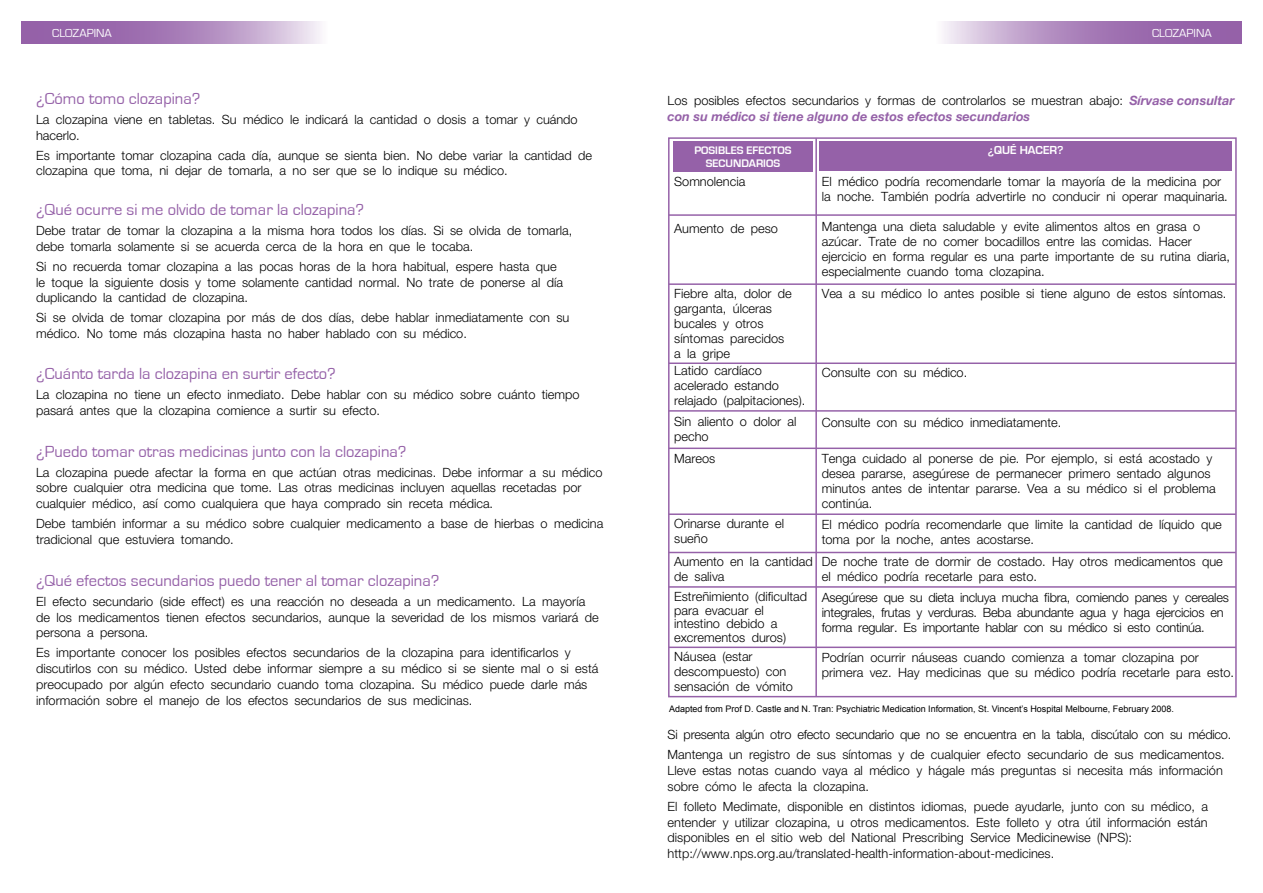
<style>
.page{position:relative;width:1263px;height:893px;background:#fff}
.page>*{position:absolute;margin:0;border:0;box-sizing:border-box;transform-origin:0 0}
.t1{font:16.5px "Eurostile";color:#9561a8}
.t2{font:300 12.75px/15px "Helvetica Neue";color:#000}
.t3{font:300 12.75px/15px "Helvetica Neue";letter-spacing:-.02em;color:#000}
.t4{font:12px "Eurostile";color:#fff}
.t5{font:700 12px "Eurostile";color:#fff}
.t6{font:700 11.25px "Eurostile";color:#fff}
.t7{font:9px "Arial";color:#000}
.s1{font-weight:700;font-style:italic;color:#9561a8}
</style>
<div class="page">
<svg style="left:22px;top:21px;width:299px;height:23px;background:#b08abe"></svg>
<svg style="left:943px;top:21px;width:298px;height:23px;background:#b08abe"></svg>
<div style="left:668px;top:137px;width:569px;height:560px;background:#fff;border:1px solid #9561a8"></div>
<div style="left:673px;top:141px;width:139px;height:31px;background:#9561a8"></div>
<div style="left:819px;top:141px;width:413px;height:30px;background:#9561a8"></div>
<hr style="left:815px;top:138px;width:2px;height:558px;background:#9561a8">
<hr style="left:669px;top:214px;width:567px;height:2px;background:#9561a8">
<hr style="left:669px;top:283px;width:567px;height:2px;background:#9561a8">
<hr style="left:669px;top:362px;width:567px;height:2px;background:#9561a8">
<hr style="left:669px;top:410px;width:567px;height:2px;background:#9561a8">
<hr style="left:669px;top:448px;width:567px;height:1px;background:#9561a8">
<hr style="left:669px;top:513px;width:567px;height:2px;background:#9561a8">
<hr style="left:669px;top:552px;width:567px;height:1px;background:#9561a8">
<hr style="left:669px;top:586px;width:567px;height:2px;background:#9561a8">
<hr style="left:669px;top:647px;width:567px;height:1px;background:#9561a8">
<p class="t4" style="left:52px;top:27px;width:61px">Clozapina</p>
<p class="t4" style="left:1152px;top:27px;width:61px">Clozapina</p>
<p class="t1" style="left:36px;top:90px;width:166px">¿Cómo tomo clozapina?</p>
<p class="t2" style="left:36px;top:111px;width:543px;line-height:15.8px">La clozapina viene en tabletas. Su médico le indicará la cantidad o dosis a tomar y cuándo hacerlo.</p>
<p class="t2" style="left:36px;top:147px;width:557px;line-height:15.8px">Es importante tomar clozapina cada día, aunque se sienta bien. No debe variar la cantidad de clozapina que toma, ni dejar de tomarla, a no ser que se lo indique su médico.</p>
<p class="t1" style="left:36px;top:201px;width:330px">¿Qué ocurre si me olvido de tomar la clozapina?</p>
<p class="t2" style="left:36px;top:222px;width:538px;line-height:15.8px">Debe tratar de tomar la clozapina a la misma hora todos los días. Si se olvida de tomarla, debe tomarla solamente si se acuerda cerca de la hora en que le tocaba.</p>
<p class="t2" style="left:36px;top:258px;width:528px;line-height:15.8px">Si no recuerda tomar clozapina a las pocas horas de la hora habitual, espere hasta que le toque la siguiente dosis y tome solamente cantidad normal. No trate de ponerse al día duplicando la cantidad de clozapina.</p>
<p class="t2" style="left:36px;top:310px;width:535px;line-height:15.8px">Si se olvida de tomar clozapina por más de dos días, debe hablar inmediatamente con su médico. No tome más clozapina hasta no haber hablado con su médico.</p>
<p class="t1" style="left:36px;top:365px;width:301px">¿Cuánto tarda la clozapina en surtir efecto?</p>
<p class="t2" style="left:36px;top:386px;width:545px;line-height:15.8px">La clozapina no tiene un efecto inmediato. Debe hablar con su médico sobre cuánto tiempo pasará antes que la clozapina comience a surtir su efecto.</p>
<p class="t1" style="left:36px;top:442px;width:372px">¿Puedo tomar otras medicinas junto con la clozapina?</p>
<p class="t2" style="left:36px;top:464px;width:568px;line-height:15.8px">La clozapina puede afectar la forma en que actúan otras medicinas. Debe informar a su médico sobre cualquier otra medicina que tome. Las otras medicinas incluyen aquellas recetadas por cualquier médico, así como cualquiera que haya comprado sin receta médica.</p>
<p class="t2" style="left:36px;top:515px;width:569px;line-height:15.8px">Debe también informar a su médico sobre cualquier medicamento a base de hierbas o medicina tradicional que estuviera tomando.</p>
<p class="t1" style="left:36px;top:572px;width:405px">¿Qué efectos secundarios puedo tener al tomar clozapina?</p>
<p class="t2" style="left:36px;top:593px;width:564px;line-height:15.8px">El efecto secundario (side effect) es una reacción no deseada a un medicamento. La mayoría de los medicamentos tienen efectos secundarios, aunque la severidad de los mismos variará de persona a persona.</p>
<p class="t2" style="left:36px;top:645px;width:564px;line-height:15.8px">Es importante conocer los posibles efectos secundarios de la clozapina para identificarlos y discutirlos con su médico. Usted debe informar siempre a su médico si se siente mal o si está preocupado por algún efecto secundario cuando toma clozapina. Su médico puede darle más información sobre el manejo de los efectos secundarios de sus medicinas.</p>
<p class="t2" style="left:668px;top:93px;width:568px;line-height:15.8px">Los posibles efectos secundarios y formas de controlarlos se muestran abajo: <span class="s1">Sírvase consultar con su médico si tiene alguno de estos efectos secundarios</span></p>
<p class="t6" style="left:694px;top:144px;width:14px">POSIB</p>
<p class="t6" style="left:725px;top:144px;width:41px">LES EFECTOS</p>
<p class="t6" style="left:706px;top:157px;width:8px">SECUNDARIOS</p>
<p class="t5" style="left:988px;top:144px;width:41px">¿QUÉ HACER</p>
<p class="t5" style="left:1057px;top:144px;width:8px">?</p>
<p class="t2" style="left:674px;top:174px;width:73px">Somnolencia</p>
<p class="t2" style="left:674px;top:220px;width:105px">Aumento de peso</p>
<p class="t2" style="left:674px;top:286px;width:119px">Fiebre alta, dolor de garganta, úlceras bucales y otros síntomas parecidos a la gripe</p>
<p class="t2" style="left:674px;top:363px;width:133px">Latido cardíaco acelerado estando relajado (palpitaciones).</p>
<p class="t2" style="left:822px;top:173px;width:407px">El médico podría recomendarle tomar la mayoría de la medicina por la noche. También podría advertirle no conducir ni operar maquinaria.</p>
<p class="t2" style="left:822px;top:219px;width:410px">Mantenga una dieta saludable y evite alimentos altos en grasa o azúcar. Trate de no comer bocadillos entre las comidas. Hacer ejercicio en forma regular es una parte importante de su rutina diaria, especialmente cuando toma clozapina.</p>
<p class="t2" style="left:822px;top:286px;width:406px">Vea a su médico lo antes posible si tiene alguno de estos síntomas.</p>
<p class="t2" style="left:822px;top:365px;width:147px">Consulte con su médico.</p>
<p class="t2" style="left:674px;top:413px;width:124px">Sin aliento o dolor al pecho</p>
<p class="t2" style="left:822px;top:414px;width:241px">Consulte con su médico inmediatamente.</p>
<p class="t2" style="left:674px;top:451px;width:43px">Mareos</p>
<p class="t2" style="left:822px;top:450px;width:395px">Tenga cuidado al ponerse de pie. Por ejemplo, si está acostado y desea pararse, asegúrese de permanecer primero sentado algunos minutos antes de intentar pararse. Vea a su médico si el problema continúa.</p>
<p class="t2" style="left:674px;top:516px;width:111px">Orinarse durante el sueño</p>
<p class="t2" style="left:822px;top:517px;width:402px">El médico podría recomendarle que limite la cantidad de líquido que toma por la noche, antes acostarse.</p>
<p class="t2" style="left:674px;top:554px;width:140px">Aumento en la cantidad de saliva</p>
<p class="t2" style="left:674px;top:589px;width:134px;line-height:13.5px">Estreñimiento (dificultad para evacuar el intestino debido a excrementos duros)</p>
<p class="t2" style="left:822px;top:554px;width:403px">De noche trate de dormir de costado. Hay otros medicamentos que el médico podría recetarle para esto.</p>
<p class="t3" style="left:822px;top:590px;width:409px">Asegúrese que su dieta incluya mucha fibra, comiendo panes y cereales integrales, frutas y verduras. Beba abundante agua y haga ejercicios en forma regular. Es importante hablar con su médico si esto continúa.</p>
<p class="t2" style="left:674px;top:648px;width:120px">Náusea (estar descompuesto) con sensación de vómito</p>
<p class="t2" style="left:822px;top:649px;width:414px">Podrían ocurrir náuseas cuando comienza a tomar clozapina por primera vez. Hay medicinas que su médico podría recetarle para esto.</p>
<p class="t7" style="left:669px;top:703px;width:506px">Adapted from Prof D. Castle and N. Tran: Psychiatric Medication Information, St. Vincent’s Hospital Melbourne, February 2008.</p>
<p class="t3" style="left:668px;top:724px;width:565px;line-height:20px">Si presenta algún otro efecto secundario que no se encuentra en la tabla, discútalo con su médico.<br>Mantenga un registro de sus síntomas y de cualquier efecto secundario de sus medicamentos.</p>
<p class="t2" style="left:668px;top:762px;width:557px;line-height:15.8px">Lleve estas notas cuando vaya al médico y hágale más preguntas si necesita más información sobre cómo le afecta la clozapina.</p>
<p class="t2" style="left:668px;top:798px;width:542px;line-height:15.8px">El folleto Medimate, disponible en distintos idiomas, puede ayudarle, junto con su médico, a entender y utilizar clozapina, u otros medicamentos. Este folleto y otra útil información están disponibles en el sitio web del National Prescribing Service Medicinewise (NPS): http://www.nps.org.au/translated-health-information-about-medicines.</p>
</div>
